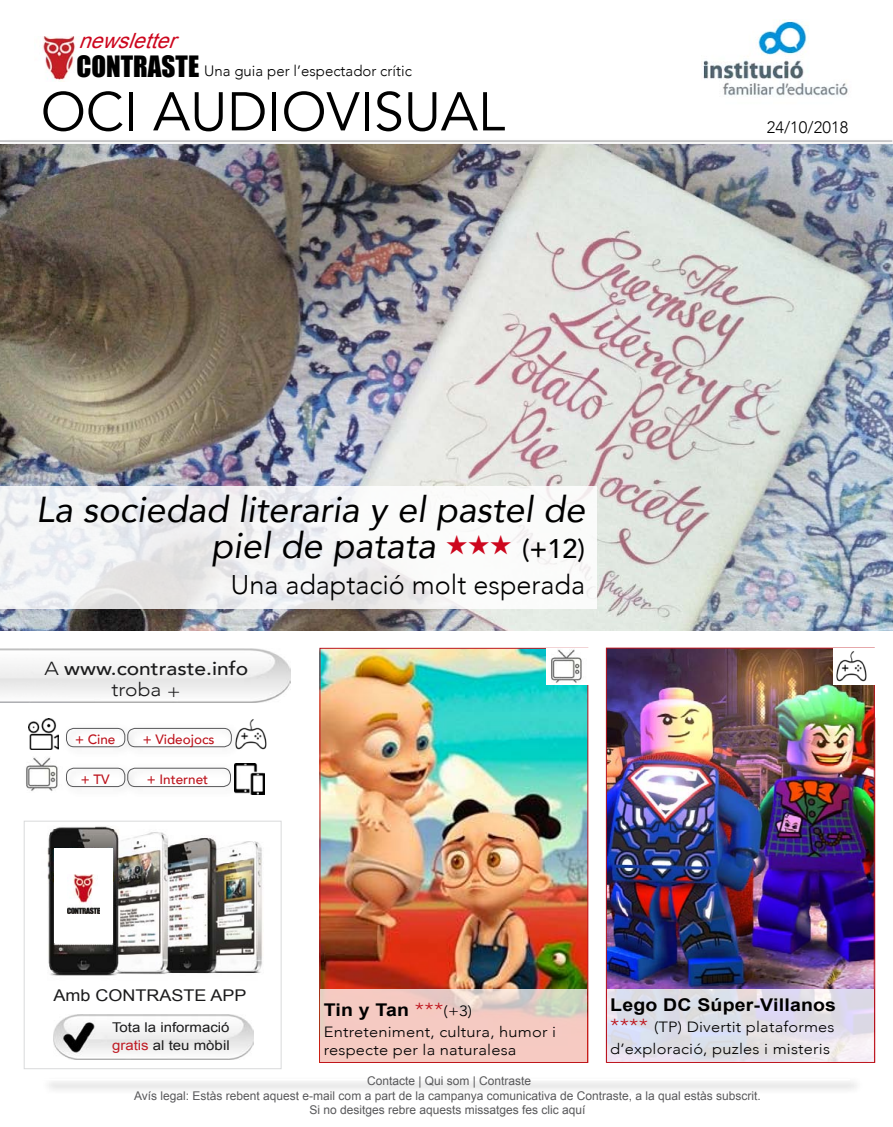
<style>
.page{position:relative;width:893px;height:1127px;background:#fff}
.page>*{position:absolute;margin:0;border:0;box-sizing:border-box;transform-origin:0 0}
.t1{font:54px "Avenir";color:#000}
.t2{font:italic 36px/36px "Avenir";color:#000;text-align:right}
.t3{font:300 27px "Avenir";color:#000}
.t4{font:italic 21px "Arial";color:#cd071e}
.t5{font:500 18.9px/21px "Avenir";color:#1b1b1c;text-align:center;scale:1.11 1}
.t6{font:700 17.55px "Arial";letter-spacing:.01em;color:#000;scale:1.11 1}
.t7{font:300 16.5px "Avenir";letter-spacing:.005em;color:#000}
.t8{font:16.2px "Arial";color:#1b1b1c;scale:1.11 1}
.t9{font:300 15px "Avenir";color:#000}
.t10{font:300 14.85px/21.6px "Avenir";letter-spacing:.01em;color:#000;scale:1.11 1}
.t11{font:13.5px/18px "Arial";color:#1b1b1c;scale:1.11 1}
.t12{font:500 13.5px "Avenir";color:#bd141d}
.t13{font:12px/14.4px "Arial";color:#58585a;text-align:center}
.s1{font-family:"Impact";font-weight:400;font-size:27px}
.s2{color:#cd071e}
.s3{font-weight:500;font-style:normal;font-size:27px}
.s4{font-weight:300}
.s5{color:#bf1b24}
.s6{font-family:"Avenir";font-weight:300;font-size:18.9px;color:#bd141d}
.s7{font-family:"Avenir";font-weight:300;font-size:14.85px}
.s8{font-size:18.9px;color:#bd141d}
</style>
<div class="page">
<img style="left:703px;top:20px;width:145px;height:76px">
<img style="left:42px;top:37px;width:38px;height:44px">
<hr style="left:0;top:140px;width:892px;height:2px;background:#707172">
<img style="left:608px;top:650px;width:264px;height:339px">
<img style="left:0;top:144px;width:893px;height:486px">
<div style="left:24px;top:821px;width:257px;height:248px;border:1px solid #d9dadb"></div>
<img style="left:47px;top:826px;width:216px;height:150px">
<img style="left:54px;top:1014px;width:200px;height:45px">
<div style="left:54px;top:849px;width:59px;height:94px;background:#fff"></div>
<img style="left:68px;top:875px;width:31px;height:38px">
<div style="left:41px;top:1076px;width:823px;height:19px;background:#f4f4f4"></div>
<hr style="left:43px;top:1079px;width:807px;height:1px;background:#fff">
<svg style="left:607px;top:989px;width:266px;height:72px;background:#e0dfe9"></svg>
<img style="left:28px;top:719px;width:31px;height:31px">
<img style="left:26px;top:757px;width:32px;height:34px">
<img style="left:243px;top:719px;width:24px;height:31px">
<img style="left:242px;top:764px;width:23px;height:30px">
<div style="left:61px;top:723px;width:75px;height:35px;background:#000;opacity:.75"></div>
<div style="left:66px;top:728px;width:59px;height:19px;border:1px solid #58585a;border-radius:7px"></div>
<div style="left:61px;top:762px;width:75px;height:36px;background:#000;opacity:.75"></div>
<div style="left:66px;top:768px;width:59px;height:19px;border:1px solid #58585a;border-radius:7px"></div>
<div style="left:123px;top:723px;width:120px;height:35px;background:#000;opacity:.75"></div>
<div style="left:128px;top:728px;width:104px;height:19px;border:1px solid #58585a;border-radius:7px"></div>
<div style="left:123px;top:762px;width:119px;height:36px;background:#000;opacity:.75"></div>
<div style="left:128px;top:768px;width:103px;height:19px;border:1px solid #58585a;border-radius:7px"></div>
<img style="left:70px;top:648px;width:221px;height:54px">
<img style="left:322px;top:650px;width:264px;height:339px">
<svg style="left:321px;top:989px;width:266px;height:72px;background:#efcbc2"></svg>
<img style="left:547px;top:649px;width:39px;height:35px">
<div style="left:833px;top:648px;width:41px;height:36px;background:#fff"></div>
<img style="left:836px;top:651px;width:31px;height:31px">
<svg style="left:0;top:486px;width:596px;height:122px;fill:#f5f6f6"></svg>
<h3 class="t4" style="left:78px;top:26px;width:108px">newsletter</h3>
<p class="t9" style="left:77px;top:62px;width:337px"><span class="s1">CONTRASTE</span> Una guia per l’espectador crític</p>
<h1 class="t1" style="left:41px;top:80px;width:466px">OCI AUDIOVISUAL</h1>
<h3 class="t7" style="left:767px;top:117px;width:83px">24/10/2018</h3>
<h2 class="t2" style="left:36px;top:491px;width:550px">La sociedad literaria y el pastel de piel de patata <span class="s2">★★★</span> <span class="s3">(+12)</span></h2>
<h3 class="t3" style="left:231px;top:569px;width:356px">Una adaptació molt esperada</h3>
<h3 class="t5" style="left:44px;top:657px;width:185px"><span class="s4">A</span> www.contraste.info <span class="s4">troba +</span></h3>
<p class="t12" style="left:75px;top:727px;width:42px">+ Cine</p>
<p class="t12" style="left:81px;top:767px;width:30px">+ TV</p>
<p class="t12" style="left:143px;top:727px;width:73px">+ Videojocs</p>
<p class="t12" style="left:147px;top:767px;width:63px">+ Internet</p>
<h3 class="t8" style="left:54px;top:985px;width:175px">Amb CONTRASTE APP</h3>
<p class="t11" style="left:112px;top:1019px;width:107px">Tota la informació <span class="s5">gratis</span> al teu mòbil</p>
<h3 class="t6" style="left:324px;top:998px;width:135px">Tin y Tan <span class="s6">***</span><span class="s7">(+3)</span></h3>
<p class="t10" style="left:324px;top:1023px;width:211px;line-height:18px">Entreteniment, cultura, humor i respecte per la naturalesa</p>
<h3 class="t6" style="left:610px;top:993px;width:205px">Lego DC Súper-Villanos</h3>
<p class="t10" style="left:610px;top:1016px;width:204px"><span class="s8">****</span> (TP) Divertit plataformes d’exploració, puzles i misteris</p>
<p class="t13" style="left:134px;top:1074px;width:628px">Contacte | Qui som | Contraste<br>Avís legal: Estàs rebent aquest e-mail com a part de la campanya comunicativa de Contraste, a la qual estàs subscrit.<br>Si no desitges rebre aquests missatges fes clic aquí</p>
</div>
